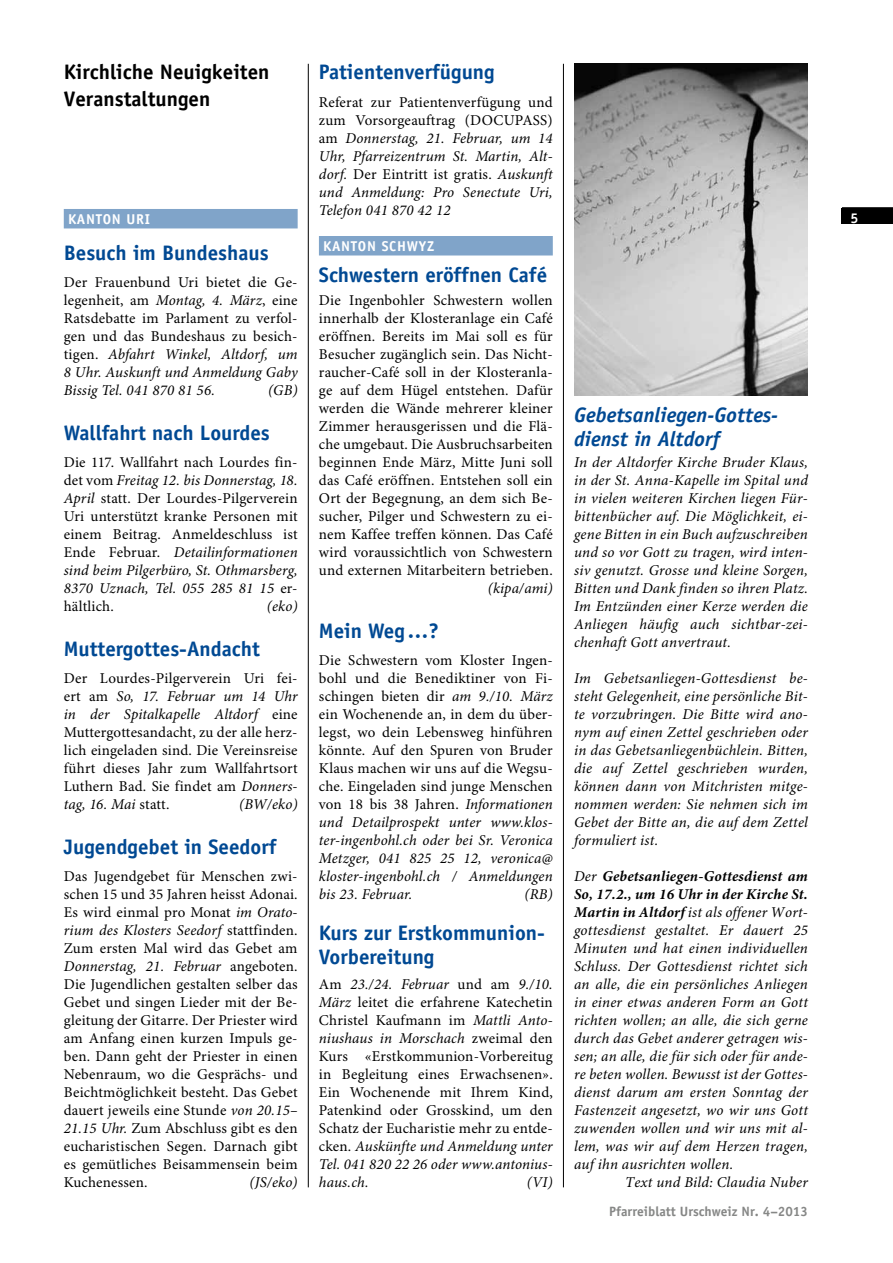
<style>
.page{position:relative;width:893px;height:1263px;background:#fff}
.page>*{position:absolute;margin:0;border:0;box-sizing:border-box;transform-origin:0 0}
.t1{font:700 21px/24px "Officina Sans Std";color:#004993}
.t2{font:italic 700 21px/24px "Officina Sans Std";color:#004993}
.t3{font:700 21px/27px "Officina Sans Std";color:#000}
.t4{font:15px/18px "Minion Pro";letter-spacing:.015em;color:#000;text-align:justify}
.t5{font:italic 15px/18px "Minion Pro";letter-spacing:.015em;color:#000;text-align:justify}
.t6{font:700 14.25px "Officina Sans Std";letter-spacing:.05em;color:#fff}
.t7{font:700 13.5px "Officina Sans Std";color:#868786}
.s1{font-style:italic}
.s2{font-style:normal}
.s3{font-weight:700}
</style>
<div class="page">
<div style="left:842px;top:208px;width:51px;height:16px;background:#000"></div>
<hr style="left:842px;top:207px;width:51px;height:2px;background:#000">
<img style="left:574px;top:64px;width:234px;height:331px">
<div style="left:319px;top:236px;width:234px;height:19px;background:#80a4c9"></div>
<div style="left:64px;top:209px;width:234px;height:19px;background:#80a4c9"></div>
<hr style="left:563px;top:64px;width:1px;height:1123px;background:#000">
<hr style="left:308px;top:64px;width:1px;height:1123px;background:#000">
<h1 class="t3" style="left:64px;top:58px;width:207px">Kirchliche N euigkeiten<br>Veranstaltungen</h1>
<p class="t6" style="left:68px;top:210px;width:84px">Kanto n Uri</p>
<h1 class="t1" style="left:64px;top:240px;width:206px">Besuch im Bundeshaus</h1>
<p class="t4" style="left:64px;top:274px;width:235px">Der Frauenbund Uri bietet die Ge&shy;legenheit, am <span class="s1">Montag, 4. März</span>, eine Ratsdebatte im Parlament zu verfol&shy;gen und das Bundeshaus zu besich&shy;tigen. <span class="s1">Abfahrt Winkel, Altdorf, um 8 Uhr. Auskunft und Anmeldung Gaby Bissig Tel. 041 870 81 56.</span></p>
<p class="t5" style="left:268px;top:382px;width:31px">(GB)</p>
<h1 class="t1" style="left:64px;top:421px;width:208px">Wallfahrt nach Lourdes</h1>
<p class="t4" style="left:64px;top:454px;width:235px">Die 117. Wallfahrt nach Lourdes fin&shy;det vom <span class="s1">Freitag 12. bis Donnerstag, 18.<br>April</span> statt. Der Lourdes-Pilgerverein Uri unterstützt kranke Personen mit einem Beitrag. Anmeldeschluss ist Ende Februar. <span class="s1">Detailinformationen sind beim Pilgerbüro, St. Othmarsberg, 8370 Uznach, Tel. 055 285 81 15</span> er&shy;hältlich.</p>
<p class="t5" style="left:267px;top:598px;width:32px">(eko)</p>
<h1 class="t1" style="left:64px;top:637px;width:197px">Muttergottes-Andacht</h1>
<p class="t4" style="left:64px;top:670px;width:235px">Der Lourdes-Pilgerverein Uri fei&shy;ert am <span class="s1">So, 17. Februar um 14 Uhr in der Spitalkapelle Altdorf</span> eine Muttergottesandacht, zu der alle herz&shy;lich eingeladen sind. Die Vereinsreise führt dieses Jahr zum Wallfahrtsort Luthern Bad. Sie findet am <span class="s1">Donners&shy;tag, 16. Mai</span> statt.</p>
<p class="t5" style="left:239px;top:796px;width:60px">(BW/eko)</p>
<h1 class="t1" style="left:64px;top:835px;width:214px">Jugendgebet in Seedorf</h1>
<p class="t4" style="left:64px;top:868px;width:235px">Das Jugendgebet für Menschen zwi&shy;schen 15 und 35 Jahren heisst Adonai.<br>Es wird einmal pro Monat <span class="s1">im Orato&shy;rium des Klosters Seedorf</span> stattfinden.<br>Zum ersten Mal wird das Gebet am <span class="s1">Donnerstag, 21. Februar</span> angeboten.<br>Die Jugendlichen gestalten selber das Gebet und singen Lieder mit der Be&shy;gleitung der Gitarre. Der Priester wird am Anfang einen kurzen Impuls ge&shy;ben. Dann geht der Priester in einen Nebenraum, wo die Gesprächs- und Beichtmöglichkeit besteht. Das Gebet dauert jeweils eine Stunde <span class="s1">von 20.15– 21.15 Uhr.</span> Zum Abschluss gibt es den eucharistischen Segen. Darnach gibt es gemütliches Beisammensein beim Kuchenessen.</p>
<p class="t5" style="left:249px;top:1174px;width:50px">(JS/eko)</p>
<h1 class="t1" style="left:319px;top:60px;width:177px">Patientenverfügung</h1>
<p class="t5" style="left:319px;top:94px;width:235px"><span class="s2">Referat zur Patientenverfügung und zum Vorsorgeauftrag (DOCUPASS) am</span> Donnerstag, 21. Februar, um 14<br>Uhr, Pfarreizentrum St. Martin, Alt&shy;dorf. <span class="s2">Der Eintritt ist gratis.</span> Auskunft und Anmeldung: Pro Senectute Uri, Telefon 041 870 42 12</p>
<p class="t6" style="left:323px;top:237px;width:111px">Kanto n Schwyz</p>
<h1 class="t1" style="left:319px;top:263px;width:230px">Schwestern eröffnen Café</h1>
<p class="t4" style="left:319px;top:292px;width:235px">Die Ingenbohler Schwestern wollen innerhalb der Klosteranlage ein Café eröffnen. Bereits im Mai soll es für Besucher zugänglich sein. Das Nicht&shy;raucher-Café soll in der Klosteranla&shy;ge auf dem Hügel entstehen. Dafür werden die Wände mehrerer kleiner Zimmer herausgerissen und die Flä&shy;che umgebaut. Die Ausbruchsarbeiten beginnen Ende März, Mitte Juni soll das Café eröffnen. Entstehen soll ein Ort der Begegnung, an dem sich Be&shy;sucher, Pilger und Schwestern zu ei&shy;nem Kaffee treffen können. Das Café wird voraussichtlich von Schwestern und externen Mitarbeitern betrieben.</p>
<p class="t5" style="left:488px;top:580px;width:66px">(kipa/ami)</p>
<h1 class="t1" style="left:319px;top:619px;width:122px">Mein Weg…?</h1>
<p class="t4" style="left:319px;top:652px;width:235px">Die Schwestern vom Kloster Ingen&shy;bohl und die Benediktiner von Fi&shy;schingen bieten dir <span class="s1">am 9./10. März </span>ein Wochenende an, in dem du über&shy;legst, wo dein Lebensweg hinführen könnte. Auf den Spuren von Bruder Klaus machen wir uns auf die Wegsu&shy;che. Eingeladen sind junge Menschen von 18 bis 38 Jahren. <span class="s1">Informationen und Detailprospekt unter www.klos&shy;ter-ingenbohl.ch oder bei Sr. Veronica Metzger, 041 825 25 12, veronica@ kloster-ingenbohl.ch / Anmeldungen bis 23. Februar.</span></p>
<p class="t5" style="left:524px;top:886px;width:30px">(RB)</p>
<h1 class="t1" style="left:319px;top:920px;width:228px">Kurs zur Erstkommunion-<br>Vorbereitung</h1>
<p class="t4" style="left:319px;top:976px;width:235px">Am <span class="s1">23./24. Februar</span> und am <span class="s1">9./10.<br>März</span> leitet die erfahrene Katechetin Christel Kaufmann im <span class="s1">Mattli Anto&shy;niushaus in Morschach</span> zweimal den Kurs «Erstkommunion-Vorbereitug in Begleitung eines Erwachsenen».<br>Ein Wochenende mit Ihrem Kind, Patenkind oder Grosskind, um den Schatz der Eucharistie mehr zu entde&shy;cken. <span class="s1">Auskünfte und Anmeldung unter Tel. 041 820 22 26 oder www.antonius&shy;haus.ch.</span></p>
<p class="t5" style="left:527px;top:1174px;width:27px">(VI)</p>
<h1 class="t2" style="left:574px;top:403px;width:206px">Gebetsanliegen-Gottes&shy;dienst in Altdorf</h1>
<p class="t5" style="left:574px;top:454px;width:235px">In der Altdorfer Kirche Bruder Klaus, in der St. Anna-Kapelle im Spital und in vielen weiteren Kirchen liegen Für&shy;bittenbücher auf. Die Möglichkeit, ei&shy;gene Bitten in ein Buch aufzuschreiben und so vor Gott zu tragen, wird inten&shy;siv genutzt. Grosse und kleine Sorgen, Bitten und Dank finden so ihren Platz.<br>Im Entzünden einer Kerze werden die Anliegen häufig auch sichtbar-zei&shy;chenhaft Gott anvertraut.</p>
<p class="t5" style="left:574px;top:670px;width:235px">Im Gebetsanliegen-Gottesdienst be&shy;steht Gelegenheit, eine persönliche Bit&shy;te vorzubringen. Die Bitte wird ano&shy;nym auf einen Zettel geschrieben oder in das Gebetsanliegenbüchlein. Bitten, die auf Zettel geschrieben wurden, können dann von Mitchristen mitge&shy;nommen werden: Sie nehmen sich im Gebet der Bitte an, die auf dem Zettel formuliert ist.</p>
<p class="t5" style="left:574px;top:868px;width:235px">Der <span class="s3">Gebetsanliegen-Gottesdienst am So, 17.2., um 16 Uhr in der Kirche St.<br>Martin in Altdorf</span> ist als offener Wort&shy;gottesdienst gestaltet. Er dauert 25<br>Minuten und hat einen individuellen Schluss. Der Gottesdienst richtet sich an alle, die ein persönliches Anliegen in einer etwas anderen Form an Gott richten wollen; an alle, die sich gerne durch das Gebet anderer getragen wis&shy;sen; an alle, die für sich oder für ande&shy;re beten wollen. Bewusst ist der Gottes&shy;dienst darum am ersten Sonntag der Fastenzeit angesetzt, wo wir uns Gott zuwenden wollen und wir uns mit al&shy;lem, was wir auf dem Herzen tragen, auf ihn ausrichten wollen.</p>
<p class="t5" style="left:625px;top:1174px;width:184px">Text und Bild: Claudia Nuber</p>
<p class="t7" style="left:609px;top:1203px;width:200px">Pfarreiblatt Urschweiz N r. 4–2013</p>
<p class="t6" style="left:850px;top:209px;width:9px">5</p>
</div>
